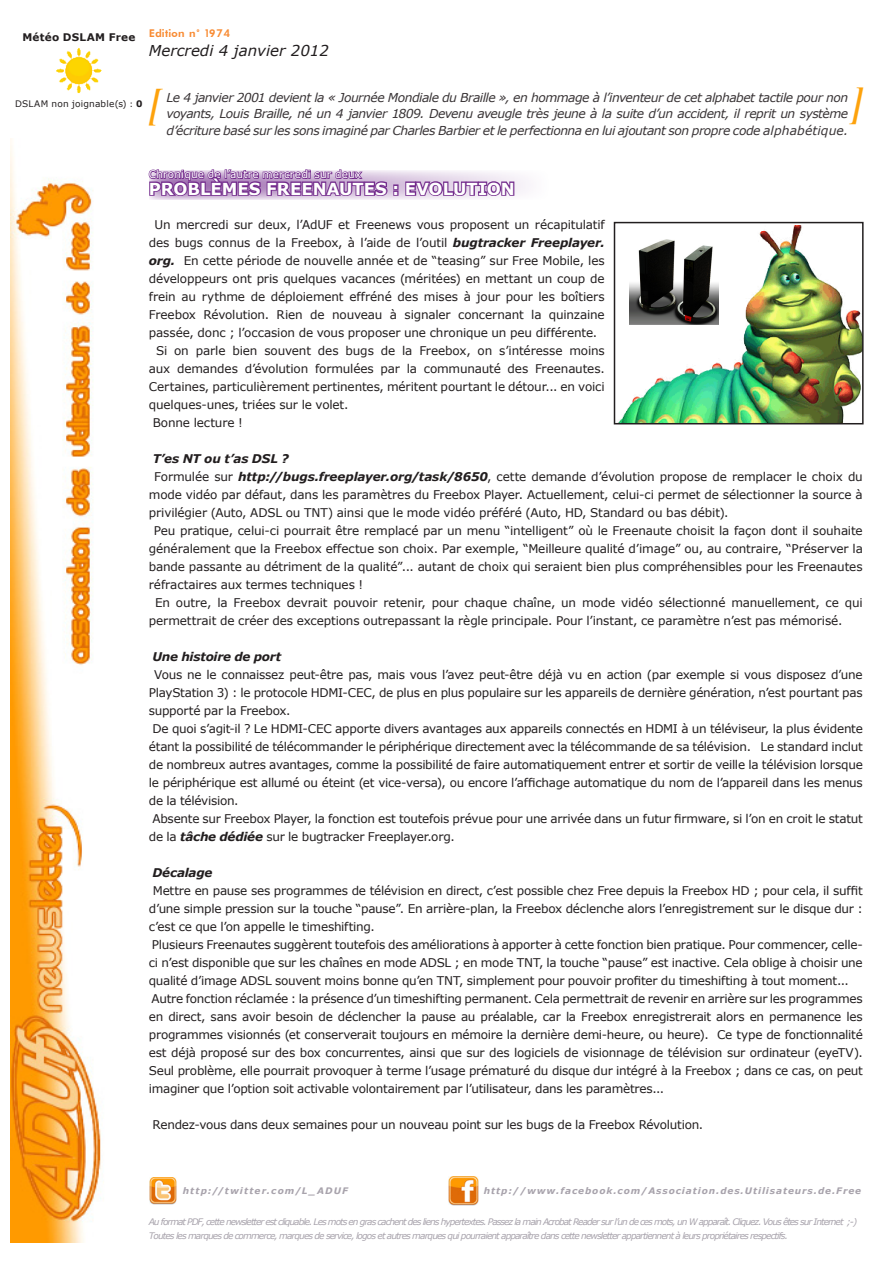
<style>
.page{position:relative;width:893px;height:1263px;background:#fff}
.page>*{position:absolute;margin:0;border:0;box-sizing:border-box;transform-origin:0 0}
.t1{font:italic 700 42px "Times New Roman";color:#fda20c;scale:.73 1}
.t2{font:700 16.5px "Verdana";color:#fff}
.t3{font:italic 15px "Verdana";color:#221e1f}
.t4{font:italic 12.3px/16.5px "Verdana";letter-spacing:-.035em;color:#393436;text-align:justify}
.t5{font:12px/18px "Verdana";letter-spacing:-.02em;color:#221e1f;text-align:justify}
.t6{font:italic 700 12px "Verdana";letter-spacing:-.02em;color:#221e1f}
.t7{font:700 12px "Futura Book";color:#f88b33}
.t8{font:10.5px "Verdana";letter-spacing:.015em;color:#fff}
.t9{font:700 10.5px "Verdana";letter-spacing:.025em;color:#231f20}
.t10{font:italic 9px "Verdana";letter-spacing:-.1em;color:#a8a3ac}
.t11{font:italic 700 9px "Verdana";letter-spacing:.1em;color:#a8a3ac}
.t12{font:italic 700 9px "Verdana";letter-spacing:.125em;color:#a8a3ac}
.t13{font:9px "Verdana";letter-spacing:.02em;color:#231f20}
.s1{font-size:8.25px}
.s2{font-weight:700}
.s3{font-weight:700;font-style:italic}
</style>
<div class="page">
<img style="left:11px;top:145px;width:90px;height:1098px">
<img style="left:149px;top:1177px;width:28px;height:28px">
<img style="left:449px;top:1177px;width:29px;height:29px">
<img style="left:57px;top:48px;width:45px;height:46px">
<div style="left:149px;top:170px;width:404px;height:29px;background:#fbfafc"></div>
<svg style="left:148px;top:169px;width:367px;height:29px;background:#ab80ba"></svg>
<img style="left:619px;top:226px;width:242px;height:195px">
<div style="left:614px;top:222px;width:250px;height:202px;border:2px solid #221e1f"></div>
<img style="left:629px;top:239px;width:90px;height:85px">
<p class="t7" style="left:149px;top:26px;width:83px">Edition n° 1974</p>
<p class="t3" style="left:149px;top:40px;width:182px">Mercredi 4 janvier 2012</p>
<p class="t4" style="left:167px;top:89px;width:683px">Le 4 janvier 2001 devient la « Journée Mondiale du Braille », en hommage à l’inventeur de cet alphabet tactile pour non voyants, Louis Braille, né un 4 janvier 1809. Devenu aveugle très jeune à la suite d’un accident, il reprit un système d’écriture basé sur les sons imaginé par Charles Barbier et le perfectionna en lui ajoutant son propre code alphabétique.</p>
<p class="t9" style="left:22px;top:30px;width:114px">Météo DSLAM Free</p>
<p class="t1" style="left:150px;top:73px;width:15px">[</p>
<p class="t1" style="left:862px;top:139px;width:15px;rotate:-180deg">[</p>
<p class="t13" style="left:15px;top:98px;width:129px">DSLAM non joignable(s) <span class="s1">:</span> <span class="s2">0</span></p>
<p class="t8" style="left:149px;top:167px;width:214px">Chronique de l’autre mercredi sur deux</p>
<p class="t2" style="left:149px;top:177px;width:367px">PROBLÈMES FREENAUTES : EVOLUTION</p>
<p class="t5" style="left:149px;top:216px;width:457px;text-indent:6px">Un mercredi sur deux, l’AdUF et Freenews vous proposent un récapitulatif des bugs connus de la Freebox, à l’aide de l’outil <span class="s3">bugtracker Freeplayer. org.</span> En cette période de nouvelle année et de “teasing” sur Free Mobile, les développeurs ont pris quelques vacances (méritées) en mettant un coup de frein au rythme de déploiement effréné des mises à jour pour les boîtiers Freebox Révolution. Rien de nouveau à signaler concernant la quinzaine passée, donc ; l’occasion de vous proposer une chronique un peu différente.</p>
<p class="t5" style="left:149px;top:342px;width:457px;text-indent:7px">Si on parle bien souvent des bugs de la Freebox, on s’intéresse moins aux demandes d’évolution formulées par la communauté des Freenautes.<br>Certaines, particulièrement pertinentes, méritent pourtant le détour... en voici quelques-unes, triées sur le volet.</p>
<p class="t5" style="left:153px;top:414px;width:92px">Bonne lecture !</p>
<p class="t6" style="left:153px;top:450px;width:138px">T’es NT ou t’as DSL ?</p>
<p class="t5" style="left:149px;top:468px;width:715px;text-indent:5px">Formulée sur <span class="s3">http://bugs.freeplayer.org/task/8650</span>, cette demande d’évolution propose de remplacer le choix du mode vidéo par défaut, dans les paramètres du Freebox Player. Actuellement, celui-ci permet de sélectionner la source à privilégier (Auto, ADSL ou TNT) ainsi que le mode vidéo préféré (Auto, HD, Standard ou bas débit).</p>
<p class="t5" style="left:149px;top:522px;width:715px;text-indent:5px">Peu pratique, celui-ci pourrait être remplacé par un menu “intelligent” où le Freenaute choisit la façon dont il souhaite généralement que la Freebox effectue son choix. Par exemple, “Meilleure qualité d’image” ou, au contraire, “Préserver la bande passante au détriment de la qualité”... autant de choix qui seraient bien plus compréhensibles pour les Freenautes réfractaires aux termes techniques !</p>
<p class="t5" style="left:149px;top:594px;width:715px;text-indent:6px">En outre, la Freebox devrait pouvoir retenir, pour chaque chaîne, un mode vidéo sélectionné manuellement, ce qui permettrait de créer des exceptions outrepassant la règle principale. Pour l’instant, ce paramètre n’est pas mémorisé.</p>
<p class="t6" style="left:153px;top:648px;width:130px">Une histoire de port</p>
<p class="t5" style="left:149px;top:666px;width:715px;text-indent:5px">Vous ne le connaissez peut-être pas, mais vous l’avez peut-être déjà vu en action (par exemple si vous disposez d’une PlayStation 3) : le protocole HDMI-CEC, de plus en plus populaire sur les appareils de dernière génération, n’est pourtant pas supporté par la Freebox.</p>
<p class="t5" style="left:149px;top:720px;width:716px;text-indent:4px">De quoi s’agit-il ? Le HDMI-CEC apporte divers avantages aux appareils connectés en HDMI à un téléviseur, la plus évidente étant la possibilité de télécommander le périphérique directement avec la télécommande de sa télévision. Le standard inclut de nombreux autres avantages, comme la possibilité de faire automatiquement entrer et sortir de veille la télévision lorsque le périphérique est allumé ou éteint (et vice-versa), ou encore l’affichage automatique du nom de l’appareil dans les menus de la télévision.</p>
<p class="t5" style="left:149px;top:810px;width:716px">Absente sur Freebox Player, la fonction est toutefois prévue pour une arrivée dans un futur firmware, si l’on en croit le statut de la <span class="s3">tâche dédiée</span> sur le bugtracker Freeplayer.org.</p>
<p class="t6" style="left:153px;top:864px;width:61px">Décalage</p>
<p class="t5" style="left:149px;top:882px;width:715px;text-indent:4px">Mettre en pause ses programmes de télévision en direct, c’est possible chez Free depuis la Freebox HD ; pour cela, il suffit d’une simple pression sur la touche “pause”. En arrière-plan, la Freebox déclenche alors l’enregistrement sur le disque dur : c’est ce que l’on appelle le timeshifting.</p>
<p class="t5" style="left:149px;top:936px;width:715px">Plusieurs Freenautes suggèrent toutefois des améliorations à apporter à cette fonction bien pratique. Pour commencer, celle&shy;ci n’est disponible que sur les chaînes en mode ADSL ; en mode TNT, la touche “pause” est inactive. Cela oblige à choisir une qualité d’image ADSL souvent moins bonne qu’en TNT, simplement pour pouvoir profiter du timeshifting à tout moment...</p>
<p class="t5" style="left:149px;top:990px;width:716px">Autre fonction réclamée : la présence d’un timeshifting permanent. Cela permettrait de revenir en arrière sur les programmes en direct, sans avoir besoin de déclencher la pause au préalable, car la Freebox enregistrerait alors en permanence les programmes visionnés (et conserverait toujours en mémoire la dernière demi-heure, ou heure). Ce type de fonctionnalité est déjà proposé sur des box concurrentes, ainsi que sur des logiciels de visionnage de télévision sur ordinateur (eyeTV).<br>Seul problème, elle pourrait provoquer à terme l’usage prématuré du disque dur intégré à la Freebox ; dans ce cas, on peut imaginer que l’option soit activable volontairement par l’utilisateur, dans les paramètres...</p>
<p class="t5" style="left:153px;top:1116px;width:552px">Rendez-vous dans deux semaines pour un nouveau point sur les bugs de la Freebox Révolution.</p>
<p class="t12" style="left:183px;top:1184px;width:167px">http://twitter.com/L_ADUF</p>
<p class="t11" style="left:484px;top:1184px;width:379px">http://www.facebook.com/Association.des.Utilisateurs.de.Free</p>
<p class="t10" style="left:149px;top:1216px;width:710px">Au format PDF, cette newsletter est cliquable. Les mots en gras cachent des liens hypertextes. Passez la main Acrobat Reader sur l’un de ces mots, un W apparaît. Cliquez. Vous êtes sur Internet ;-)</p>
<p class="t10" style="left:149px;top:1229px;width:641px">Toutes les marques de commerce, marques de service, logos et autres marques qui pourraient apparaître dans cette newsletter appartiennent à leurs propriétaires respectifs.</p>
</div>
